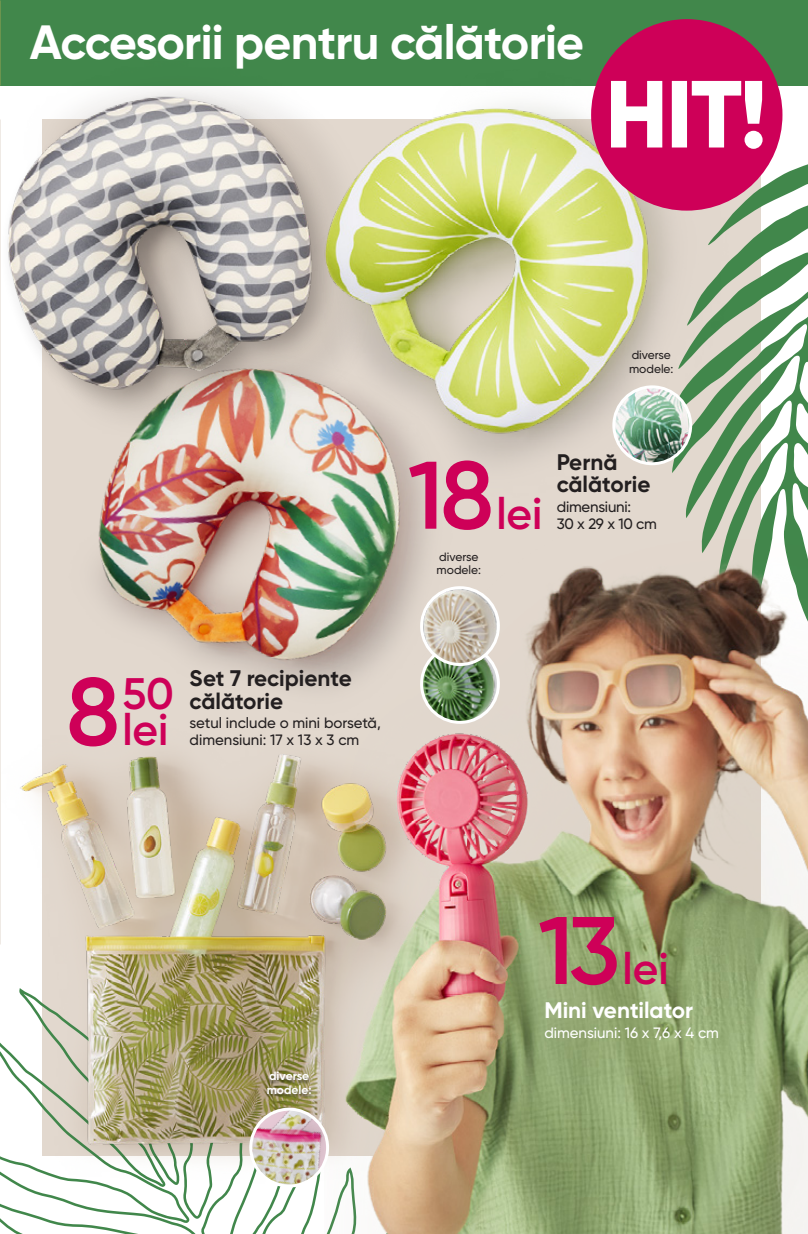
<style>
.page{position:relative;width:808px;height:1234px;background:#fff}
.page>*{position:absolute;margin:0;border:0;box-sizing:border-box;transform-origin:0 0}
.t1{font:700 48px "Gilroy";letter-spacing:-.015em;color:#fff}
.t2{font:600 44.1px/36.8px "Gilroy";color:#ce0058;text-align:right}
.t3{font:700 22.5px/22.5px "Gilroy";color:#231f20}
.t4{font:700 22.5px "Gilroy";color:#fff}
.t5{font:500 15px/16.8px "Gilroy";color:#231f20}
.t6{font:500 15px "Gilroy";color:#fff}
.t7{font:500 12px/13.5px "Gilroy";color:#231f20}
.t8{font:700 12px/13.5px "Gilroy";color:#fff}
.s1{font-size:95.7px}
</style>
<div class="page">
<div style="left:0;top:0;width:808px;height:85px;background:#41874b"></div>
<img style="left:0;top:119px;width:1px;height:825px">
<svg style="left:728px;top:369px;width:80px;height:146px"></svg>
<svg style="left:728px;top:159px;width:80px;height:210px"></svg>
<svg style="left:9px;top:1192px;width:308px;height:41px"></svg>
<svg style="left:291px;top:1231px;width:26px;height:2px"></svg>
<img style="left:0;top:1203px;width:9px;height:26px">
<img style="left:42px;top:450px;width:282px;height:264px">
<div style="left:24px;top:60px;width:368px;height:390px;background:#231f20;opacity:.25"></div>
<img style="left:0;top:61px;width:288px;height:375px">
<div style="left:0;top:88px;width:338px;height:326px;background:#231f20;opacity:.25"></div>
<img style="left:288px;top:56px;width:440px;height:462px">
<img style="left:614px;top:387px;width:77px;height:76px;border-radius:38px">
<div style="left:612px;top:385px;width:80px;height:80px;border:3px solid #fff;border-radius:50%"></div>
<img style="left:0;top:714px;width:324px;height:478px">
<img style="left:324px;top:515px;width:484px;height:718px">
<img style="left:251px;top:1108px;width:77px;height:77px">
<img style="left:251px;top:1108px;width:77px;height:77px;border-radius:38px">
<div style="left:249px;top:1107px;width:80px;height:80px;border:3px solid #fff;border-radius:50%"></div>
<img style="left:418px;top:586px;width:82px;height:137px">
<div style="left:591px;top:19px;width:191px;height:191px;background:#ce0058;border-radius:50%"></div>
<svg style="left:611px;top:81px;width:151px;height:68px"></svg>
<div style="left:266px;top:1071px;width:47px;height:26px;background:#231f20;opacity:.5"></div>
<h1 class="t1" style="left:30px;top:13px;width:556px">Accesorii pentru călătorie</h1>
<p class="t7" style="left:629px;top:348px;width:46px">diverse modele:</p>
<h2 class="t2" style="left:408px;top:494px;width:136px"><span class="s1">18</span>lei</h2>
<p class="t7" style="left:437px;top:550px;width:46px">diverse modele:</p>
<h3 class="t3" style="left:557px;top:450px;width:95px">Pernă călătorie</h3>
<p class="t5" style="left:557px;top:498px;width:102px">dimensiuni:<br>30 x 29 x 10 cm</p>
<h2 class="t2" style="left:66px;top:674px;width:109px"><span class="s1">8</span>50 lei</h2>
<h3 class="t3" style="left:190px;top:666px;width:164px">Set 7 recipiente călătorie</h3>
<p class="t5" style="left:190px;top:714px;width:193px">setul include o mini borsetă, dimensiuni: 17 x 13 x 3 cm</p>
<p class="t8" style="left:267px;top:1068px;width:46px">diverse modele:</p>
<h2 class="t2" style="left:538px;top:949px;width:132px"><span class="s1">13</span>lei</h2>
<h3 class="t4" style="left:544px;top:996px;width:150px">Mini ventilator</h3>
<p class="t6" style="left:544px;top:1023px;width:176px">dimensiuni: 16 x 7,6 x 4 cm</p>
</div>
